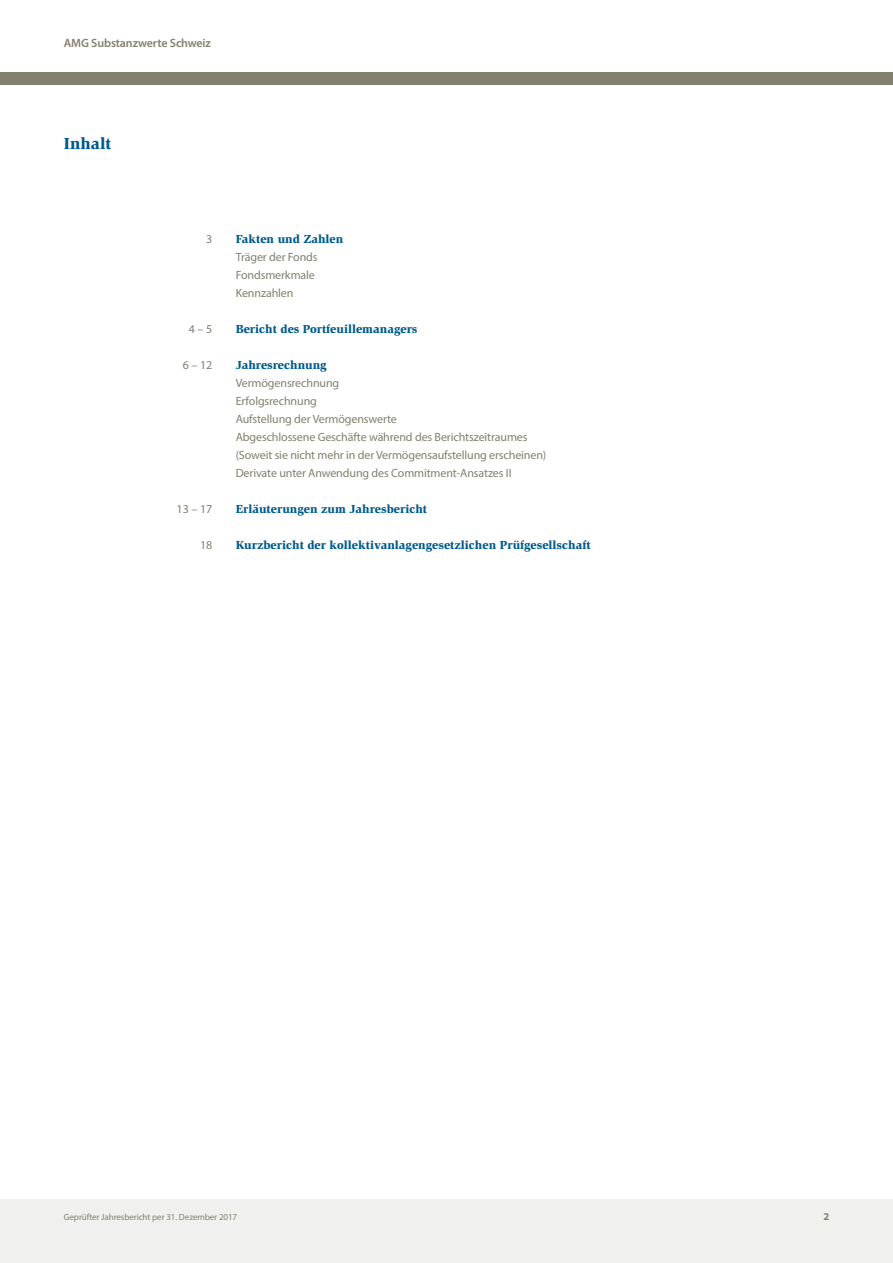
<style>
.page{position:relative;width:893px;height:1263px;background:#fff}
.page>*{position:absolute;margin:0;border:0;box-sizing:border-box;transform-origin:0 0}
.t1{font:900 16.5px "Slimbach";letter-spacing:.01em;color:#005b8d}
.t2{font:12px/18px "Myriad Pro";letter-spacing:-.01em;color:#82806e}
.t3{font:900 12px "Slimbach";color:#005b8d}
.t4{font:600 12px "Myriad Pro";letter-spacing:-.01em;color:#82806e}
.t5{font:700 10.5px "Myriad Pro";color:#82806e}
.t6{font:9px "Myriad Pro";letter-spacing:-.01em;color:#82806e}
</style>
<div class="page">
<div style="left:0;top:1199px;width:893px;height:64px;background:#f0f1ee"></div>
<div style="left:0;top:72px;width:893px;height:13px;background:#82806e"></div>
<p class="t4" style="left:64px;top:36px;width:149px">AMG Substanzwerte Schweiz</p>
<h1 class="t1" style="left:64px;top:133px;width:49px">Inhalt</h1>
<p class="t2" style="left:206px;top:230px;width:8px">3</p>
<p class="t3" style="left:236px;top:232px;width:109px">Fakten und Zahlen</p>
<p class="t2" style="left:236px;top:248px;width:83px">Träger der Fonds<br>Fondsmerkmale<br>Kennzahlen</p>
<p class="t2" style="left:189px;top:320px;width:25px">4 – 5</p>
<p class="t3" style="left:236px;top:322px;width:183px">Bericht des Portfeuillemanagers</p>
<p class="t2" style="left:183px;top:356px;width:31px">6 – 12</p>
<p class="t3" style="left:236px;top:358px;width:93px">Jahresrechnung</p>
<p class="t2" style="left:236px;top:374px;width:312px">Vermögensrechnung<br>Erfolgsrechnung<br>Aufstellung der Vermögenswerte<br>Abgeschlossene Geschäfte während des Berichtszeitraumes (Soweit sie nicht mehr in der Vermögensaufstellung erscheinen)<br>Derivate unter Anwendung des Commitment-Ansatzes II</p>
<p class="t2" style="left:177px;top:500px;width:37px">13 – 17</p>
<p class="t3" style="left:236px;top:502px;width:193px">Erläuterungen zum Jahresbericht</p>
<p class="t2" style="left:200px;top:536px;width:14px">18</p>
<p class="t3" style="left:236px;top:538px;width:356px">Kurzbericht der kollektivanlagengesetzlichen Prüfgesellschaft</p>
<p class="t6" style="left:64px;top:1212px;width:175px">Geprüfter Jahresbericht per 31. Dezember 2017</p>
<p class="t5" style="left:823px;top:1210px;width:7px">2</p>
</div>
